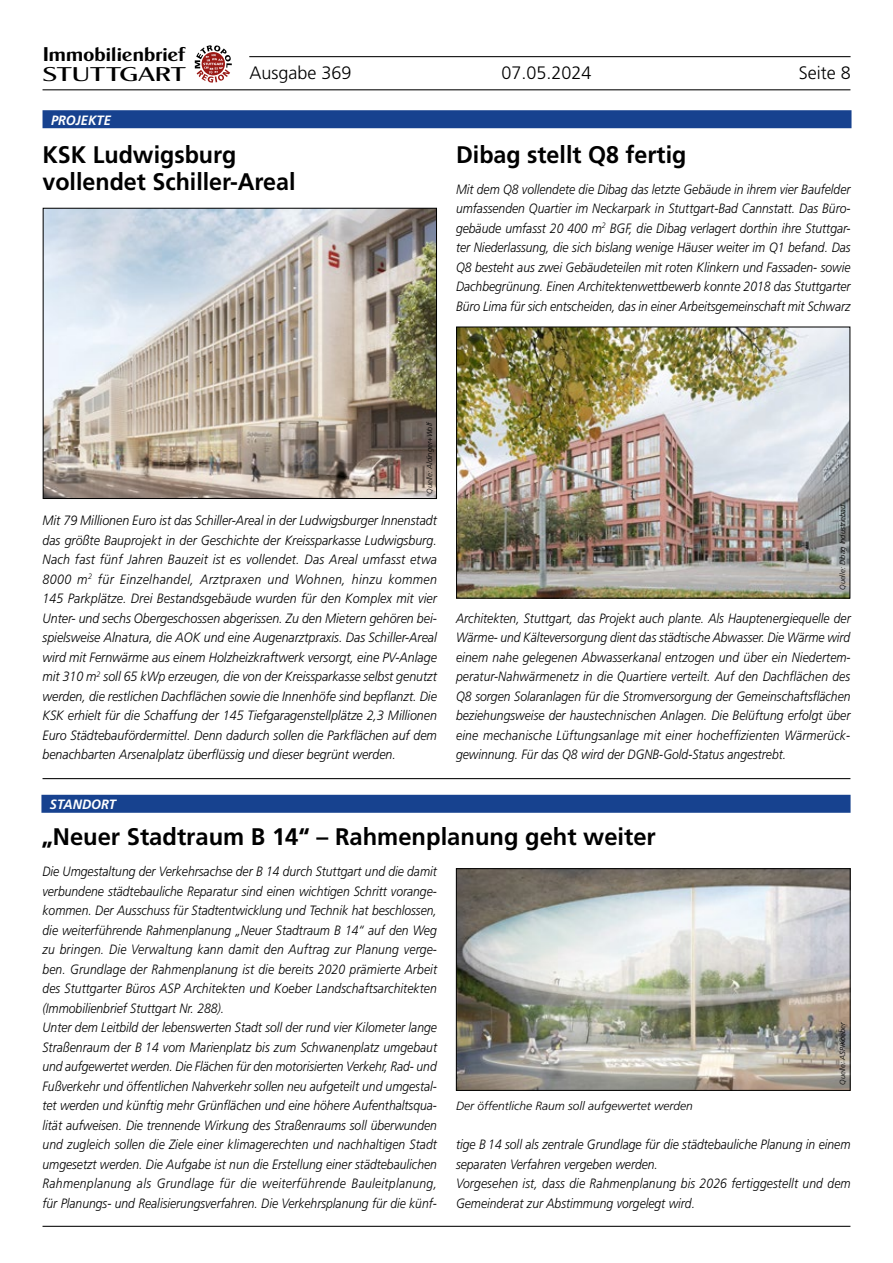
<style>
.page{position:relative;width:893px;height:1263px;background:#fff}
.page>*{position:absolute;margin:0;border:0;box-sizing:border-box;transform-origin:0 0}
.t1{font:700 24px/27px "Frutiger";color:#000}
.t2{font:19.95px "Cg Globe Gothic Bd";letter-spacing:-.02em;color:#000;scale:1.07 1}
.t3{font:19.95px "Cg Globe Gothic Dm";letter-spacing:-.02em;color:#000;scale:1.44 1}
.t4{font:300 18px "Frutiger";color:#000}
.t5{font:italic 300 13.5px/19.5px "Frutiger";color:#000;scale:.9 1}
.t6{font:italic 300 13.5px/19.5px "Frutiger";color:#000;text-align:justify;scale:.92 1}
.t7{font:italic 700 13.5px "Frutiger";color:#fff;scale:.95 1}
.t8{font:italic 300 12px "Frutiger";color:#000}
.t9{font:italic 300 7.5px "Frutiger";color:#000}
</style>
<div class="page">
<hr style="left:43px;top:89px;width:807px;height:1px;background:#000">
<svg style="left:195px;top:45px;width:37px;height:38px"></svg>
<hr style="left:249px;top:56px;width:602px;height:1px;background:#000">
<div style="left:41px;top:795px;width:809px;height:18px;background:#17428f"></div>
<div style="left:43px;top:110px;width:808px;height:18px;background:#17428f"></div>
<hr style="left:43px;top:1226px;width:807px;height:1px;background:#000">
<img style="left:45px;top:210px;width:390px;height:287px">
<div style="left:43px;top:208px;width:394px;height:291px;border:1px solid #000"></div>
<img style="left:458px;top:870px;width:390px;height:219px">
<div style="left:456px;top:868px;width:394px;height:223px;border:1px solid #000"></div>
<hr style="left:43px;top:778px;width:807px;height:1px;background:#000">
<img style="left:458px;top:328px;width:390px;height:269px">
<div style="left:456px;top:326px;width:394px;height:273px;border:1px solid #000"></div>
<h2 class="t2" style="left:43px;top:42px;width:135px">Immobilienbrief</h2>
<h2 class="t3" style="left:43px;top:62px;width:101px">STUTTGART</h2>
<h3 class="t4" style="left:249px;top:63px;width:104px">Ausgabe 369</h3>
<h3 class="t4" style="left:501px;top:63px;width:92px">07.05.2024</h3>
<h3 class="t4" style="left:799px;top:63px;width:54px">Seite 8</h3>
<p class="t7" style="left:51px;top:112px;width:65px">PROJEKTE</p>
<h1 class="t1" style="left:42px;top:141px;width:255px">KSK Ludwigsburg vollendet Schiller-Areal</h1>
<h1 class="t1" style="left:456px;top:141px;width:232px">Dibag stellt Q8 fertig</h1>
<p class="t5" style="left:456px;top:179px;width:440px;text-align:justify">Mit dem Q8 vollendete die Dibag das letzte Gebäude in ihrem vier Baufelder umfassenden Quartier im Neckarpark in Stuttgart-Bad Cannstatt. Das Büro&shy;gebäude umfasst 20 400 m<sup>2</sup> BGF, die Dibag verlagert dorthin ihre Stuttgar&shy;ter Niederlassung, die sich bislang wenige Häuser weiter im Q1 befand. Das Q8 besteht aus zwei Gebäudeteilen mit roten Klinkern und Fassaden- sowie Dachbegrünung. Einen Architektenwettbewerb konnte 2018 das Stuttgarter Büro Lima für sich entscheiden, das in einer Arbeitsgemeinschaft mit Schwarz</p>
<p class="t9" style="left:425px;top:494px;width:74px;rotate:-90deg">Quelle: Aldinger+Wolf</p>
<p class="t6" style="left:43px;top:511px;width:430px">Mit 79 Millionen Euro ist das Schiller-Areal in der Ludwigsburger Innenstadt das größte Bauprojekt in der Geschichte der Kreissparkasse Ludwigsburg.<br>Nach fast fünf Jahren Bauzeit ist es vollendet. Das Areal umfasst etwa 8000 m<sup>2</sup> für Einzelhandel, Arztpraxen und Wohnen, hinzu kommen 145 Parkplätze. Drei Bestandsgebäude wurden für den Komplex mit vier Unter- und sechs Obergeschossen abgerissen. Zu den Mietern gehören bei&shy;spielsweise Alnatura, die AOK und eine Augenarztpraxis. Das Schiller-Areal wird mit Fernwärme aus einem Holzheizkraftwerk versorgt, eine PV-Anlage mit 310 m<sup>2</sup> soll 65 kWp erzeugen, die von der Kreissparkasse selbst genutzt werden, die restlichen Dachflächen sowie die Innenhöfe sind bepflanzt. Die KSK erhielt für die Schaffung der 145 Tiefgaragenstellplätze 2,3 Millionen Euro Städtebaufördermittel. Denn dadurch sollen die Parkflächen auf dem benachbarten Arsenalplatz überflüssig und dieser begrünt werden.</p>
<p class="t9" style="left:838px;top:590px;width:87px;rotate:-90deg">Quelle: Dibag Industriebau</p>
<p class="t5" style="left:456px;top:608px;width:440px;text-align:justify">Architekten, Stuttgart, das Projekt auch plante. Als Hauptenergiequelle der Wärme- und Kälteversorgung dient das städtische Abwasser. Die Wärme wird einem nahe gelegenen Abwasserkanal entzogen und über ein Niedertem&shy;peratur-Nahwärmenetz in die Quartiere verteilt. Auf den Dachflächen des Q8 sorgen Solaranlagen für die Stromversorgung der Gemeinschaftsflächen beziehungsweise der haustechnischen Anlagen. Die Belüftung erfolgt über eine mechanische Lüftungsanlage mit einer hocheffizienten Wärmerück&shy;gewinnung. Für das Q8 wird der DGNB-Gold-Status angestrebt.</p>
<p class="t7" style="left:50px;top:796px;width:71px">STANDORT</p>
<h1 class="t1" style="left:41px;top:823px;width:616px">„Neuer Stadtraum B 14“ – Rahmenplanung geht weiter</h1>
<p class="t5" style="left:43px;top:862px;width:440px">Die Umgestaltung der Verkehrsachse der B 14 durch Stuttgart und die damit verbundene städtebauliche Reparatur sind einen wichtigen Schritt vorange&shy;kommen. Der Ausschuss für Stadtentwicklung und Technik hat beschlossen, die weiterführende Rahmenplanung „Neuer Stadtraum B 14“ auf den Weg zu bringen. Die Verwaltung kann damit den Auftrag zur Planung verge&shy;ben. Grundlage der Rahmenplanung ist die bereits 2020 prämierte Arbeit des Stuttgarter Büros ASP Architekten und Koeber Landschaftsarchitekten (Immobilienbrief Stuttgart Nr. 288).<br>Unter dem Leitbild der lebenswerten Stadt soll der rund vier Kilometer lange Straßenraum der B 14 vom Marienplatz bis zum Schwanenplatz umgebaut und aufgewertet werden. Die Flächen für den motorisierten Verkehr, Rad- und Fußverkehr und öffentlichen Nahverkehr sollen neu aufgeteilt und umgestal&shy;tet werden und künftig mehr Grünflächen und eine höhere Aufenthaltsqua&shy;lität aufweisen. Die trennende Wirkung des Straßenraums soll überwunden und zugleich sollen die Ziele einer klimagerechten und nachhaltigen Stadt umgesetzt werden. Die Aufgabe ist nun die Erstellung einer städtebaulichen Rahmenplanung als Grundlage für die weiterführende Bauleitplanung, für Planungs- und Realisierungsverfahren. Die Verkehrsplanung für die künf-</p>
<p class="t9" style="left:838px;top:1084px;width:64px;rotate:-90deg">Quelle: ASP/Koeber</p>
<p class="t8" style="left:456px;top:1099px;width:238px">Der öffentliche Raum soll aufgewertet werden</p>
<p class="t5" style="left:456px;top:1135px;width:440px">tige B 14 soll als zentrale Grundlage für die städtebauliche Planung in einem separaten Verfahren vergeben werden.<br>Vorgesehen ist, dass die Rahmenplanung bis 2026 fertiggestellt und dem Gemeinderat zur Abstimmung vorgelegt wird.</p>
</div>
